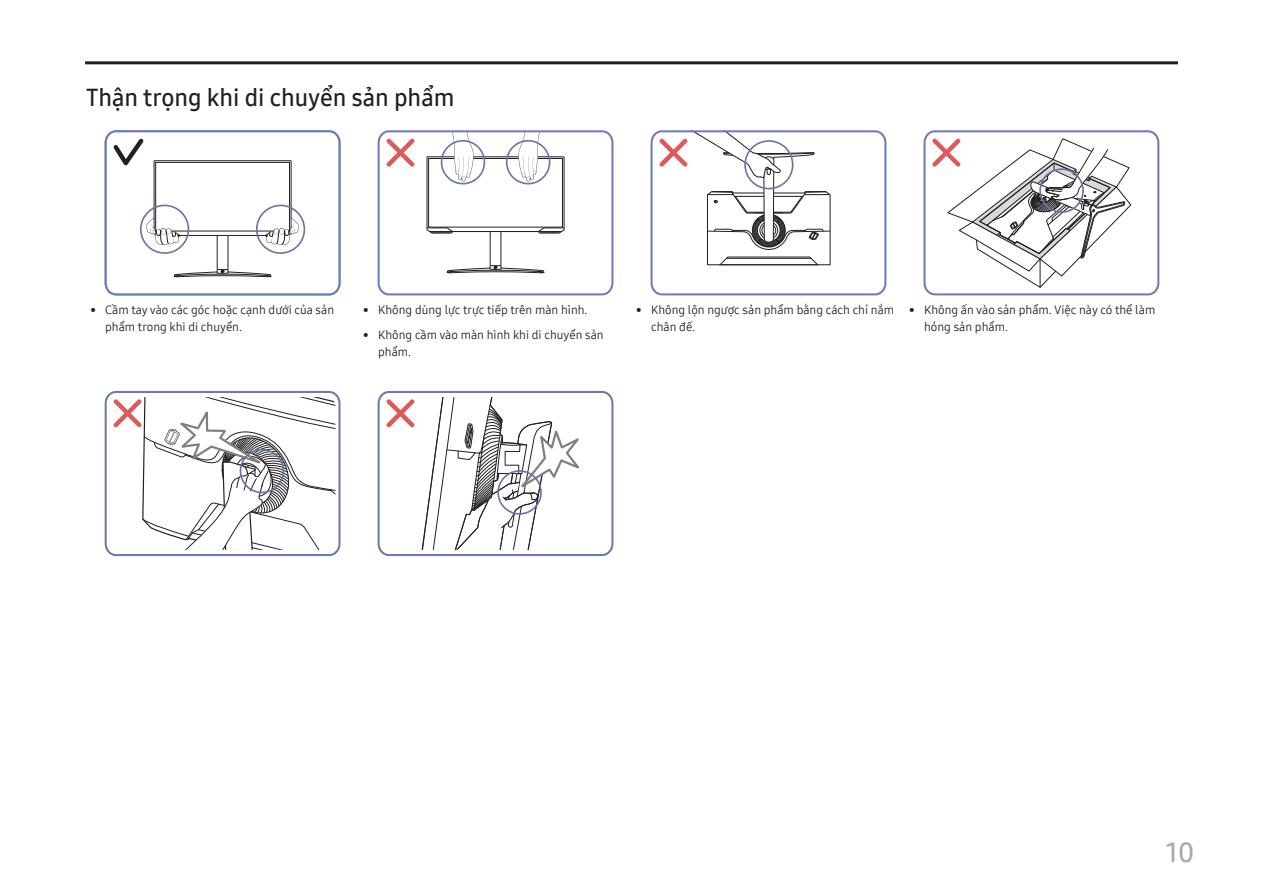
<style>
.page{position:relative;width:1263px;height:893px;background:#fff}
.page>*{position:absolute;margin:0;border:0;box-sizing:border-box;transform-origin:0 0}
.t1{font:27px "Samsung One UI 600";color:#a7a9ac}
.T3{font:24px "Samsung One UI 600";color:#231f20}
.t2{font:12px/16.5px "Samsung One UI 400";color:#231f20}
</style>
<div class="page">
<hr style="left:85px;top:61px;width:1093px;height:3px;background:#231f20">
<svg style="left:105px;top:130px;width:235px;height:165px"></svg>
<svg style="left:378px;top:130px;width:235px;height:165px"></svg>
<svg style="left:650px;top:130px;width:236px;height:165px"></svg>
<svg style="left:923px;top:130px;width:236px;height:165px"></svg>
<svg style="left:105px;top:391px;width:235px;height:165px"></svg>
<svg style="left:378px;top:391px;width:235px;height:165px"></svg>
<div style="left:497px;top:470px;width:45px;height:45px;border:2px solid #67759d;border-radius:50%"></div>
<p class="T3" style="left:86px;top:81px;width:370px">Thận trọng khi di chuyển sản phẩm</p>
<p class="t2" style="left:105px;top:302px;width:230px;text-indent:-15px">• Cầm tay vào các góc hoặc cạnh dưới của sản phẩm trong khi di chuyển.</p>
<p class="t2" style="left:363px;top:302px;width:226px">• Không dùng lực trực tiếp trên mà n hì nh.</p>
<p class="t2" style="left:378px;top:327px;width:227px;text-indent:-15px">• Không cầm vào mà n hình khi di chuyển sản phẩm.</p>
<p class="t2" style="left:651px;top:302px;width:245px;text-indent:-15px">• Không lộn ngược sản phẩm bằng cách chỉ nắm chân đế.</p>
<p class="t2" style="left:924px;top:302px;width:233px;text-indent:-15px">• Không ấn vào sản phẩm. Việc này có thể là m hỏng sản phẩm.</p>
<h1 class="t1" style="left:1164px;top:834px;width:31px">10</h1>
</div>
